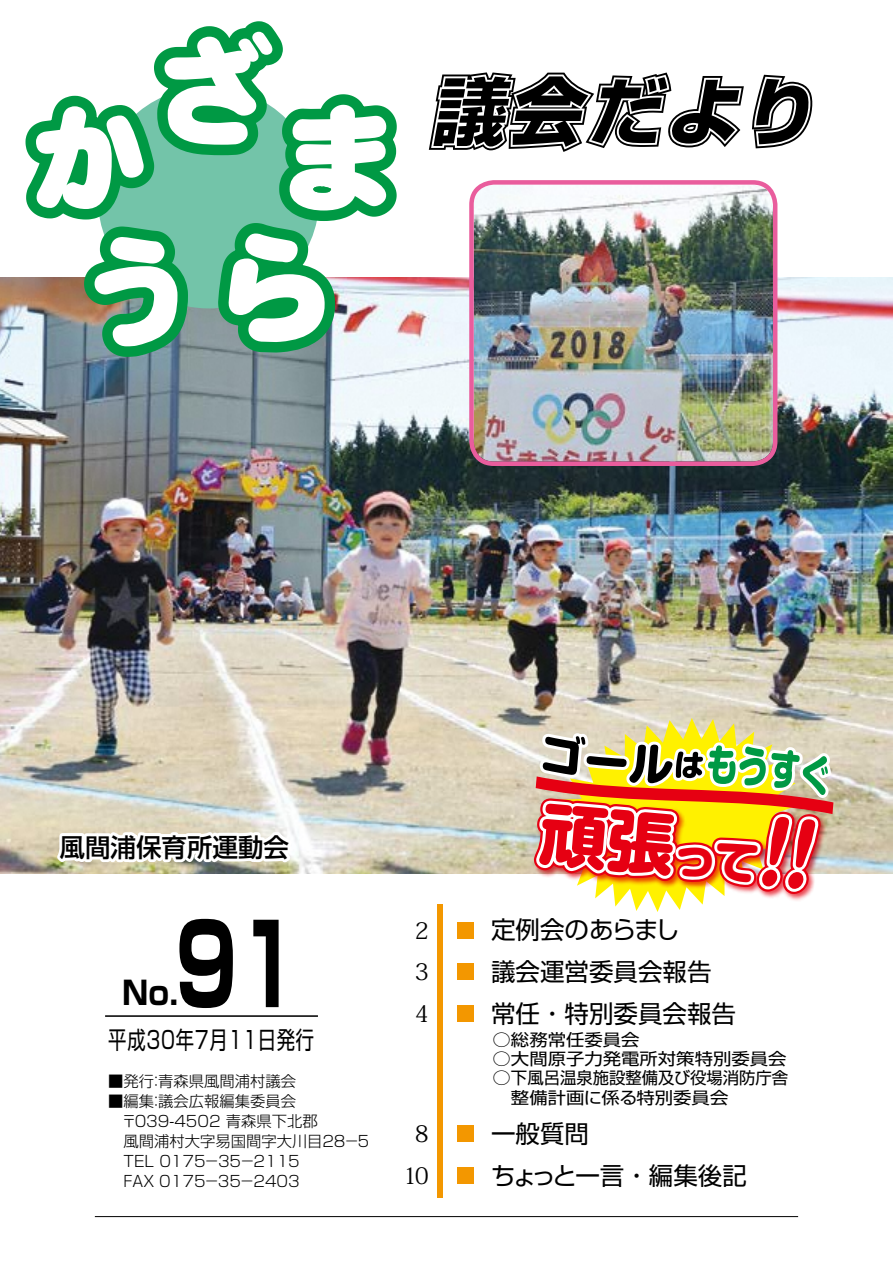
<style>
.page{position:relative;width:893px;height:1263px;background:#fff}
.page>*{position:absolute;margin:0;border:0;box-sizing:border-box;transform-origin:0 0}
.t1{font:700 110.85px "Shin Go Pro";color:#000;scale:.7 1}
.t2{font:800 67.5px "Shin M Go Pro";color:#e60012}
.t3{font:700 32.1px "Shin Go Pro";color:#000;scale:.94 1}
.t4{font:500 25.5px "Shin Go Pro";color:#000}
.t5{font:24.45px "Shin Go Pro";color:#000}
.t6{font:24.45px "Shin Go Pro";letter-spacing:-.03em;color:#000}
.t7{font:24.15px "Shin Go Pro";letter-spacing:.04em;color:#000;scale:.76 1}
.t8{font:22.95px "Koz Min Pro";color:#000}
.t9{font:16.5px/19.2px "Shin Go Pro";color:#000;scale:1.11 1}
.t10{font:300 15.3px "Shin Go Pro";color:#000}
.t11{font:300 15.3px "Shin Go Pro";color:#000;scale:.93 1}
.s1{font-size:45px}
</style>
<div class="page">
<hr style="left:105px;top:1015px;width:213px;height:2px;background:#000">
<div style="left:437px;top:904px;width:5px;height:294px;background:#f39700"></div>
<div style="left:457px;top:922px;width:17px;height:16px;background:#f39700"></div>
<div style="left:457px;top:963px;width:17px;height:17px;background:#f39700"></div>
<div style="left:457px;top:1167px;width:17px;height:17px;background:#f39700"></div>
<div style="left:457px;top:1125px;width:17px;height:17px;background:#f39700"></div>
<div style="left:457px;top:1005px;width:17px;height:17px;background:#f39700"></div>
<img style="left:0;top:277px;width:893px;height:597px">
<img style="left:474px;top:185px;width:299px;height:276px">
<div style="left:469px;top:180px;width:308px;height:286px;border:4px solid #e95d9d;border-radius:22px"></div>
<img style="left:522px;top:781px;width:319px;height:93px">
<hr style="left:95px;top:1216px;width:703px;height:1px;background:#000">
<svg style="left:26px;top:21px;width:371px;height:336px"></svg>
<svg style="left:429px;top:72px;width:315px;height:80px"></svg>
<svg style="left:752px;top:75px;width:61px;height:73px"></svg>
<svg style="left:53px;top:826px;width:248px;height:48px"></svg>
<svg style="left:524px;top:704px;width:310px;height:208px"></svg>
<h3 class="t4" style="left:60px;top:826px;width:231px">風間浦保育所運動会</h3>
<h1 class="t1" style="left:175px;top:877px;width:182px">91</h1>
<h3 class="t3" style="left:122px;top:967px;width:62px">No.</h3>
<h3 class="t7" style="left:108px;top:1019px;width:272px">平成30年7月11日発行</h3>
<p class="t10" style="left:108px;top:1069px;width:189px">■発行青森県風間浦村議会</p>
<p class="t10" style="left:149px;top:1069px;width:17px">：</p>
<p class="t10" style="left:108px;top:1089px;width:189px">■編集議会広報編集委員会</p>
<p class="t10" style="left:149px;top:1089px;width:17px">：</p>
<p class="t10" style="left:108px;top:1108px;width:211px">　〒039-4502 青森県下北郡</p>
<p class="t10" style="left:108px;top:1128px;width:264px">　風間浦村大字易国間字大川目28－５</p>
<p class="t10" style="left:108px;top:1148px;width:193px">　TEL 0175－35－2115</p>
<p class="t11" style="left:124px;top:1168px;width:191px">FAX 0175－35－2403</p>
<h3 class="t8" style="left:415px;top:914px;width:16px">2</h3>
<h3 class="t8" style="left:415px;top:956px;width:16px">3</h3>
<h3 class="t8" style="left:415px;top:998px;width:16px">4</h3>
<h3 class="t8" style="left:415px;top:1118px;width:16px">8</h3>
<h3 class="t8" style="left:403px;top:1159px;width:27px">10</h3>
<h2 class="t2" style="left:545px;top:778px;width:222px;rotate:5deg">頑張<span class="s1">って</span></h2>
<h3 class="t5" style="left:491px;top:910px;width:190px">定例会のあらまし</h3>
<h3 class="t5" style="left:491px;top:952px;width:222px">議会運営委員会報告</h3>
<h3 class="t5" style="left:491px;top:993px;width:246px">常任・特別委員会報告</h3>
<p class="t9" style="left:493px;top:1028px;width:134px">○総務常任委員会</p>
<p class="t9" style="left:493px;top:1047px;width:266px">○大間原子力発電所対策特別委員会</p>
<p class="t9" style="left:493px;top:1066px;width:268px">○下風呂温泉施設整備及び役場消防庁舎　整備計画に係る特別委員会</p>
<h3 class="t5" style="left:491px;top:1113px;width:99px">一般質問</h3>
<h3 class="t6" style="left:491px;top:1155px;width:257px">ちょっと一言・編集後記</h3>
</div>
